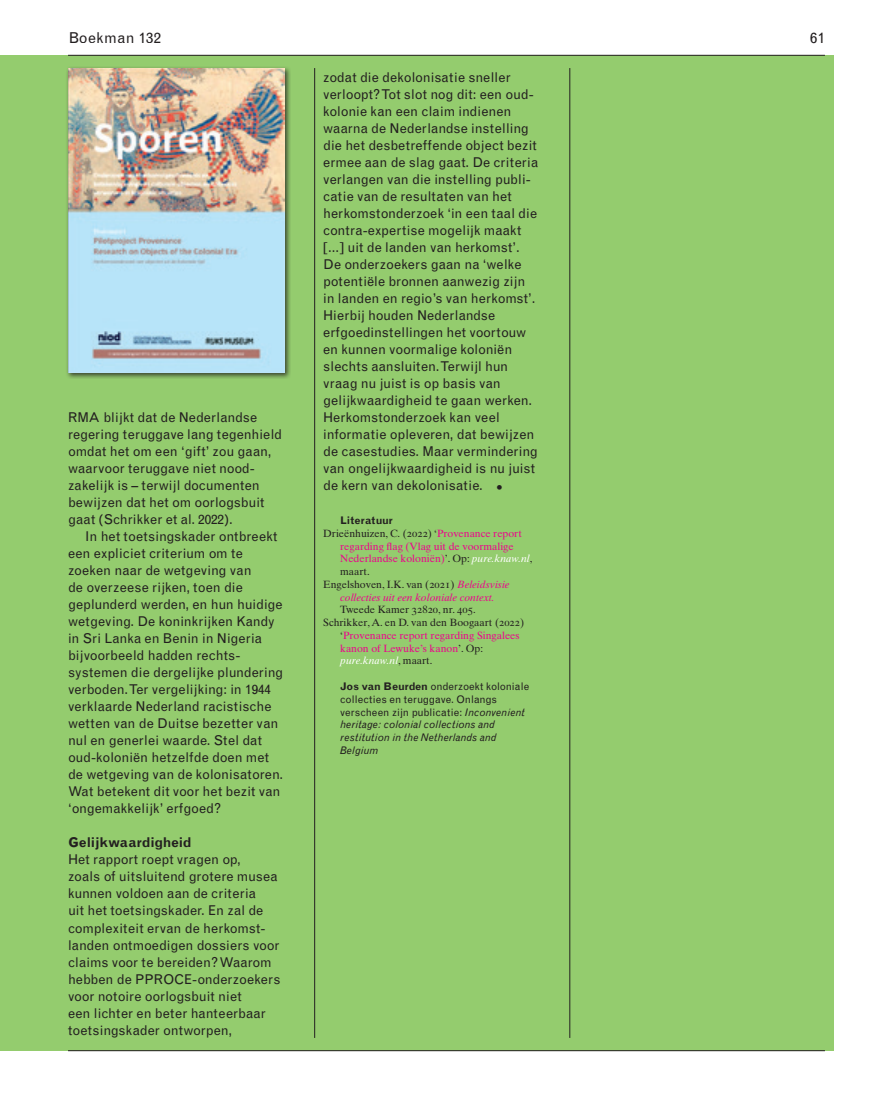
<style>
.page{position:relative;width:893px;height:1106px;background:#fff}
.page>*{position:absolute;margin:0;border:0;box-sizing:border-box;transform-origin:0 0}
.t1{font:15px "Grotesque";letter-spacing:.025em;color:#231f20}
.t2{font:13.5px/17px "Grotesque";color:#231f20}
.t3{font:700 13.5px "Grotesque";letter-spacing:-.01em;color:#231f20}
.t4{font:italic 10.5px/12.8px "Grotesque";letter-spacing:.01em;color:#231f20}
.t5{font:10.5px "Times Ten";color:#231f20}
.t6{font:10.5px "Times Ten";color:#ed028c}
.t7{font:10.5px "Times Ten Italic Os F";color:#ed028c}
.t8{font:10.5px "Times Ten Italic Os F";color:#fff}
.t9{font:700 10.5px "Grotesque";letter-spacing:.01em;color:#231f20}
.s1{font-family:"Times Ten"}
.s2{font-family:"Times Ten Roman SC"}
.s3{color:#ed028c}
.s4{color:#231f20}
.s5{font-family:"Times Ten Italic Os F";color:#fff}
.s6{font-family:"Times Ten Italic Os F";color:#ed028c}
.s7{font-family:"Times Ten";color:#231f20}
.s8{font-weight:700;font-style:normal}
.s9{font-style:normal}
</style>
<div class="page">
<div style="left:0;top:55px;width:833px;height:995px;background:#94cc6e"></div>
<hr style="left:68px;top:55px;width:757px;height:1px;background:#231f20">
<hr style="left:314px;top:68px;width:1px;height:969px;background:#231f20">
<hr style="left:570px;top:68px;width:1px;height:969px;background:#231f20">
<hr style="left:68px;top:1050px;width:757px;height:1px;background:#231f20">
<div style="left:65px;top:65px;width:226px;height:314px;background:#231f20;opacity:.75"></div>
<img style="left:68px;top:68px;width:217px;height:305px">
<p class="t1" style="left:68px;top:29px;width:94px">Boekman 132</p>
<p class="t1" style="left:810px;top:29px;width:16px">61</p>
<p class="t2" style="left:323px;top:69px;width:217px">zodat die dekolonisatie sneller verloopt? Tot slot nog dit: een oud&shy;kolonie kan een claim indienen waarna de Nederlandse instelling die het desbetreffende object bezit ermee aan de slag gaat. De criteria verlangen van die instelling publi&shy;catie van de resultaten van het herkomstonderzoek ‘in een taal die contra-expertise mogelijk maakt [...] uit de landen van herkomst’.<br>De onderzoekers gaan na ‘welke potentiële bronnen aanwezig zijn in landen en regio’s van herkomst’.<br>Hierbij houden Nederlandse erfgoedinstellingen het voortouw en kunnen voormalige koloniën slechts aansluiten. Terwijl hun vraag nu juist is op basis van gelijkwaardigheid te gaan werken.<br>Herkomstonderzoek kan veel informatie opleveren, dat bewijzen de casestudies. Maar vermindering van ongelijkwaardigheid is nu juist de kern van dekolonisatie. <span class="s1">•</span></p>
<p class="t9" style="left:340px;top:514px;width:54px">Literatuur</p>
<p class="t5" style="left:323px;top:527px;width:200px">Drieënhuizen, C. <span class="s2">(2022)</span> ‘<span class="s3">Provenance report</span></p>
<p class="t6" style="left:340px;top:540px;width:175px">regarding flag (Vlag uit de voormalige</p>
<p class="t6" style="left:340px;top:552px;width:194px">Nederlandse koloniën)<span class="s4">’. Op:</span> <span class="s5">pure.knaw.nl</span><span class="s4">,</span></p>
<p class="t5" style="left:340px;top:565px;width:31px">maart.</p>
<p class="t5" style="left:323px;top:578px;width:188px">Engelshoven, I.K. van <span class="s2">(2021)</span> <span class="s6">Beleidsvisie</span></p>
<p class="t7" style="left:340px;top:591px;width:156px">collecties uit een koloniale context.</p>
<p class="t5" style="left:340px;top:603px;width:137px">Tweede Kamer <span class="s2">32820</span>, nr. <span class="s2">405.</span></p>
<p class="t5" style="left:323px;top:616px;width:202px">Schrikker, A. en D. van den Boogaart <span class="s2">(2022)</span></p>
<p class="t6" style="left:340px;top:629px;width:181px"><span class="s4">‘</span>Provenance report regarding Singalees</p>
<p class="t6" style="left:340px;top:642px;width:144px">kanon of Lewuke’s kanon<span class="s4">’. Op:</span></p>
<p class="t8" style="left:340px;top:654px;width:94px">pure.knaw.nl<span class="s7">, maart.</span></p>
<p class="t4" style="left:340px;top:680px;width:191px"><span class="s8">Jos van Beurden</span> <span class="s9">onderzoekt koloniale collecties en teruggave. Onlangs verscheen zijn publicatie:</span> Inconvenient heritage: colonial collections and restitution in the Netherlands and<br>Belgium</p>
<p class="t2" style="left:68px;top:409px;width:216px">RMA blijkt dat de Nederlandse regering teruggave lang tegenhield omdat het om een ‘gift’ zou gaan, waarvoor teruggave niet nood&shy;zakelijk is – terwijl documenten bewijzen dat het om oorlogsbuit gaat (Schrikker et al. 2022).</p>
<p class="t2" style="left:68px;top:528px;width:217px;text-indent:17px">In het toetsingskader ontbreekt een expliciet criterium om te zoeken naar de wetgeving van<br>de overzeese rijken, toen die geplunderd werden, en hun huidige wetgeving. De koninkrijken Kandy in Sri Lanka en Benin in Nigeria bijvoorbeeld hadden rechts&shy;systemen die dergelijke plundering verboden. Ter vergelijking: in 1944 verklaarde Nederland racistische wetten van de Duitse bezetter van nul en generlei waarde. Stel dat oud-koloniën hetzelfde doen met de wetgeving van de kolonisatoren.<br>Wat betekent dit voor het bezit van ‘ongemakkelijk’ erfgoed?</p>
<p class="t3" style="left:68px;top:834px;width:125px">Gelijkwaardigheid</p>
<p class="t2" style="left:68px;top:851px;width:214px">Het rapport roept vragen op,<br>zoals of uitsluitend grotere musea kunnen voldoen aan de criteria<br>uit het toetsingskader. En zal de complexiteit ervan de herkomst&shy;landen ontmoedigen dossiers voor claims voor te bereiden? Waarom hebben de PPROCE-onderzoekers voor notoire oorlogsbuit niet<br>een lichter en beter hanteerbaar toetsingskader ontworpen,</p>
</div>
